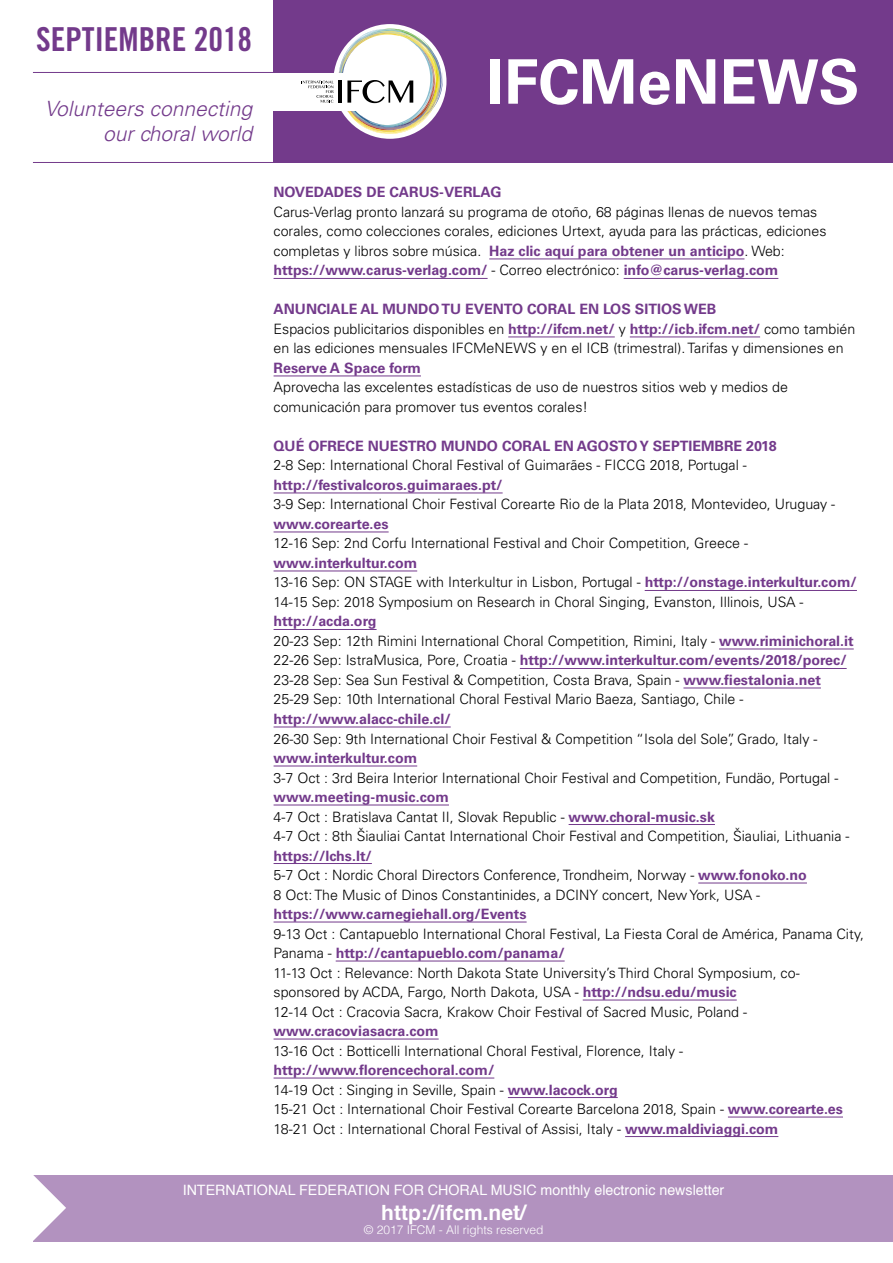
<style>
.page{position:relative;width:893px;height:1263px;background:#fff}
.page>*{position:absolute;margin:0;border:0;box-sizing:border-box;transform-origin:0 0}
.t1{font:700 61.5px "Univers LT Std";color:#fff}
.Month{font:33px "Trade Gothic LT Std Bd Cn 20";color:#733a8b}
.Volunteer{font:italic 300 21px/25.2px "Univers LT Std";color:#733a8b;text-align:right}
.t2{font:700 21px "Helvetica";color:#fff}
.Text{font:300 14.25px/19.5px "Univers LT Std";color:#000}
.Subtitle{font:300 14.25px/19.5px "Univers LT Std";color:#000}
.Subtitle-2{font:700 14.25px "Univers LT Std";color:#733a8b}
.Text-2{font:700 14.25px "Univers LT Std";color:#733a8b}
.t3{font:14.25px "Helvetica";color:#fff}
.t4{font:300 12px "Helvetica";color:#fff}
.s1{font-weight:700;color:#733a8b}
.s2{font-weight:300;color:#000}
</style>
<div class="page">
<div style="left:274px;top:0;width:619px;height:163px;background:#733a8b"></div>
<hr style="left:33px;top:72px;width:241px;height:1px;background:#733a8b">
<hr style="left:33px;top:162px;width:241px;height:1px;background:#733a8b">
<div style="left:33px;top:1176px;width:860px;height:66px;background:#b292bf"></div>
<svg style="left:33px;top:1175px;width:33px;height:66px"></svg>
<div style="left:333px;top:24px;width:113px;height:115px;background:#fff;border-radius:50%"></div>
<div style="left:270px;top:73px;width:117px;height:38px;background:#fff"></div>
<svg style="left:302px;top:29px;width:141px;height:105px"></svg>
<hr style="left:489px;top:259px;width:255px;height:1px;background:#733a8b">
<hr style="left:274px;top:278px;width:214px;height:1px;background:#733a8b">
<hr style="left:624px;top:278px;width:154px;height:1px;background:#733a8b">
<hr style="left:508px;top:337px;width:107px;height:1px;background:#733a8b">
<hr style="left:630px;top:337px;width:130px;height:1px;background:#733a8b">
<hr style="left:274px;top:376px;width:147px;height:1px;background:#733a8b">
<hr style="left:274px;top:493px;width:229px;height:1px;background:#733a8b">
<hr style="left:274px;top:532px;width:115px;height:1px;background:#733a8b">
<hr style="left:274px;top:571px;width:143px;height:1px;background:#733a8b">
<hr style="left:645px;top:590px;width:212px;height:1px;background:#733a8b">
<hr style="left:274px;top:629px;width:103px;height:1px;background:#733a8b">
<hr style="left:719px;top:649px;width:135px;height:1px;background:#733a8b">
<hr style="left:520px;top:668px;width:327px;height:1px;background:#733a8b">
<hr style="left:683px;top:688px;width:138px;height:1px;background:#733a8b">
<hr style="left:274px;top:727px;width:177px;height:1px;background:#733a8b">
<hr style="left:274px;top:766px;width:143px;height:1px;background:#733a8b">
<hr style="left:274px;top:805px;width:175px;height:1px;background:#733a8b">
<hr style="left:569px;top:824px;width:146px;height:1px;background:#733a8b">
<hr style="left:274px;top:863px;width:98px;height:1px;background:#733a8b">
<hr style="left:698px;top:883px;width:109px;height:1px;background:#733a8b">
<hr style="left:274px;top:922px;width:253px;height:1px;background:#733a8b">
<hr style="left:336px;top:961px;width:229px;height:1px;background:#733a8b">
<hr style="left:583px;top:1000px;width:154px;height:1px;background:#733a8b">
<hr style="left:274px;top:1039px;width:165px;height:1px;background:#733a8b">
<hr style="left:274px;top:1078px;width:220px;height:1px;background:#733a8b">
<hr style="left:508px;top:1097px;width:110px;height:1px;background:#733a8b">
<hr style="left:728px;top:1117px;width:115px;height:1px;background:#733a8b">
<hr style="left:625px;top:1136px;width:153px;height:1px;background:#733a8b">
<p class="Month" style="left:36px;top:19px;width:218px">SEPTIEMBRE 2018</p>
<p class="Volunteer" style="left:45px;top:96px;width:209px">Volunteers connecting our choral world</p>
<p class="t1" style="left:487px;top:46px;width:374px">IFCMeNEWS</p>
<p class="Subtitle-2" style="left:274px;top:184px;width:229px">NOVEDADES DE CARUS-VERLAG</p>
<p class="Subtitle" style="left:274px;top:202px;width:554px">Carus-Verlag pronto lanzará su programa de otoño, 68 páginas llenas de nuevos temas corales, como colecciones corales, ediciones Urtext, ayuda para las prácticas, ediciones completas y libros sobre música. <span class="s1">Haz clic aquí para obtener un anticipo</span>. Web: <span class="s1">https://www.carus-verlag.com/</span> - Correo electrónico: <span class="s1">info@carus-verlag.com</span></p>
<p class="Subtitle-2" style="left:274px;top:301px;width:444px">ANUNCIALE AL MUNDO TU EVENTO CORAL EN LOS SITIOS WEB</p>
<p class="Text" style="left:274px;top:319px;width:583px">Espacios publicitarios disponibles en <span class="s1">http://ifcm.net/</span> y <span class="s1">http://icb.ifcm.net/</span> como también en las ediciones mensuales IFCMeNEWS y en el ICB (trimestral). Tarifas y dimensiones en<br><span class="s1">Reserve A Space form</span></p>
<p class="Text" style="left:274px;top:378px;width:516px">Aprovecha las excelentes estadísticas de uso de nuestros sitios web y medios de comunicación para promover tus eventos corales!</p>
<p class="Subtitle-2" style="left:274px;top:438px;width:505px">QUÉ OFRECE NUESTRO MUNDO CORAL EN AGOSTO Y SEPTIEMBRE 2018</p>
<p class="Text" style="left:274px;top:456px;width:475px">2-8 Sep: International Choral Festival of Guimarães - FICCG 2018, Portugal - <span class="s1">http://festivalcoros.guimaraes.pt/</span></p>
<p class="Text" style="left:274px;top:495px;width:563px">3-9 Sep: International Choir Festival Corearte Rio de la Plata 2018, Montevideo, Uruguay - <span class="s1">www.corearte.es</span></p>
<p class="Text" style="left:274px;top:534px;width:476px">12-16 Sep: 2nd Corfu International Festival and Choir Competition, Greece - <span class="s1">www.interkultur.com</span></p>
<p class="Text" style="left:274px;top:573px;width:585px">13-16 Sep: ON STAGE with Interkultur in Lisbon, Portugal - <span class="s1">http://onstage.interkultur.com/</span></p>
<p class="Text" style="left:274px;top:592px;width:531px">14-15 Sep: 2018 Symposium on Research in Choral Singing, Evanston, Illinois, USA - <span class="s1">http://acda.org</span></p>
<p class="Text" style="left:274px;top:631px;width:582px">20-23 Sep: 12th Rimini International Choral Competition, Rimini, Italy - <span class="s1">www.riminichoral.it</span></p>
<p class="Text-2" style="left:274px;top:652px;width:575px"><span class="s2">22-26 Sep: IstraMusica, Pore, Croatia -</span> http://www.interkultur.com/events/2018/porec/</p>
<p class="Text" style="left:274px;top:670px;width:549px">23-28 Sep: Sea Sun Festival &amp; Competition, Costa Brava, Spain - <span class="s1">www.fiestalonia.net</span></p>
<p class="Text" style="left:274px;top:690px;width:471px">25-29 Sep: 10th International Choral Festival Mario Baeza, Santiago, Chile - <span class="s1">http://www.alacc-chile.cl/</span></p>
<p class="Text" style="left:274px;top:729px;width:545px">26-30 Sep: 9th International Choir Festival &amp; Competition “Isola del Sole”, Grado, Italy - <span class="s1">www.interkultur.com</span></p>
<p class="Text" style="left:274px;top:768px;width:566px">3-7 Oct : 3rd Beira Interior International Choir Festival and Competition, Fundäo, Portugal - <span class="s1">www.meeting-music.com</span></p>
<p class="Text" style="left:274px;top:807px;width:443px">4-7 Oct : Bratislava Cantat II, Slovak Republic - <span class="s1">www.choral-music.sk</span></p>
<p class="Text" style="left:274px;top:826px;width:577px">4-7 Oct : 8th Šiauliai Cantat International Choir Festival and Competition, Šiauliai, Lithuania - <span class="s1">https://lchs.lt/</span></p>
<p class="Text" style="left:274px;top:865px;width:535px">5-7 Oct : Nordic Choral Directors Conference, Trondheim, Norway - <span class="s1">www.fonoko.no</span></p>
<p class="Text" style="left:274px;top:885px;width:488px">8 Oct: The Music of Dinos Constantinides, a DCINY concert, New York, USA - <span class="s1">https://www.carnegiehall.org/Events</span></p>
<p class="Text" style="left:274px;top:924px;width:592px">9-13 Oct : Cantapueblo International Choral Festival, La Fiesta Coral de América, Panama City,<br>Panama - <span class="s1">http://cantapueblo.com/panama/</span></p>
<p class="Text" style="left:274px;top:963px;width:528px">11-13 Oct : Relevance: North Dakota State University’s Third Choral Symposium, co&shy;sponsored by ACDA, Fargo, North Dakota, USA - <span class="s1">http://ndsu.edu/music</span></p>
<p class="Text" style="left:274px;top:1002px;width:475px">12-14 Oct : Cracovia Sacra, Krakow Choir Festival of Sacred Music, Poland - <span class="s1">www.cracoviasacra.com</span></p>
<p class="Text" style="left:274px;top:1041px;width:411px">13-16 Oct : Botticelli International Choral Festival, Florence, Italy - <span class="s1">http://www.florencechoral.com/</span></p>
<p class="Text" style="left:274px;top:1080px;width:346px">14-19 Oct : Singing in Seville, Spain - <span class="s1">www.lacock.org</span></p>
<p class="Text" style="left:274px;top:1099px;width:571px">15-21 Oct : International Choir Festival Corearte Barcelona 2018, Spain - <span class="s1">www.corearte.es</span></p>
<p class="Text" style="left:274px;top:1119px;width:506px">18-21 Oct : International Choral Festival of Assisi, Italy - <span class="s1">www.maldiviaggi.com</span></p>
<p class="t3" style="left:183px;top:1178px;width:543px">INTERNATIONAL FEDERATION FOR CHORAL MUSIC monthly electronic newsletter</p>
<p class="t2" style="left:381px;top:1195px;width:146px">http://ifcm.net/</p>
<p class="t4" style="left:364px;top:1220px;width:181px">© 2017 IFCM - All rights reserved</p>
</div>
